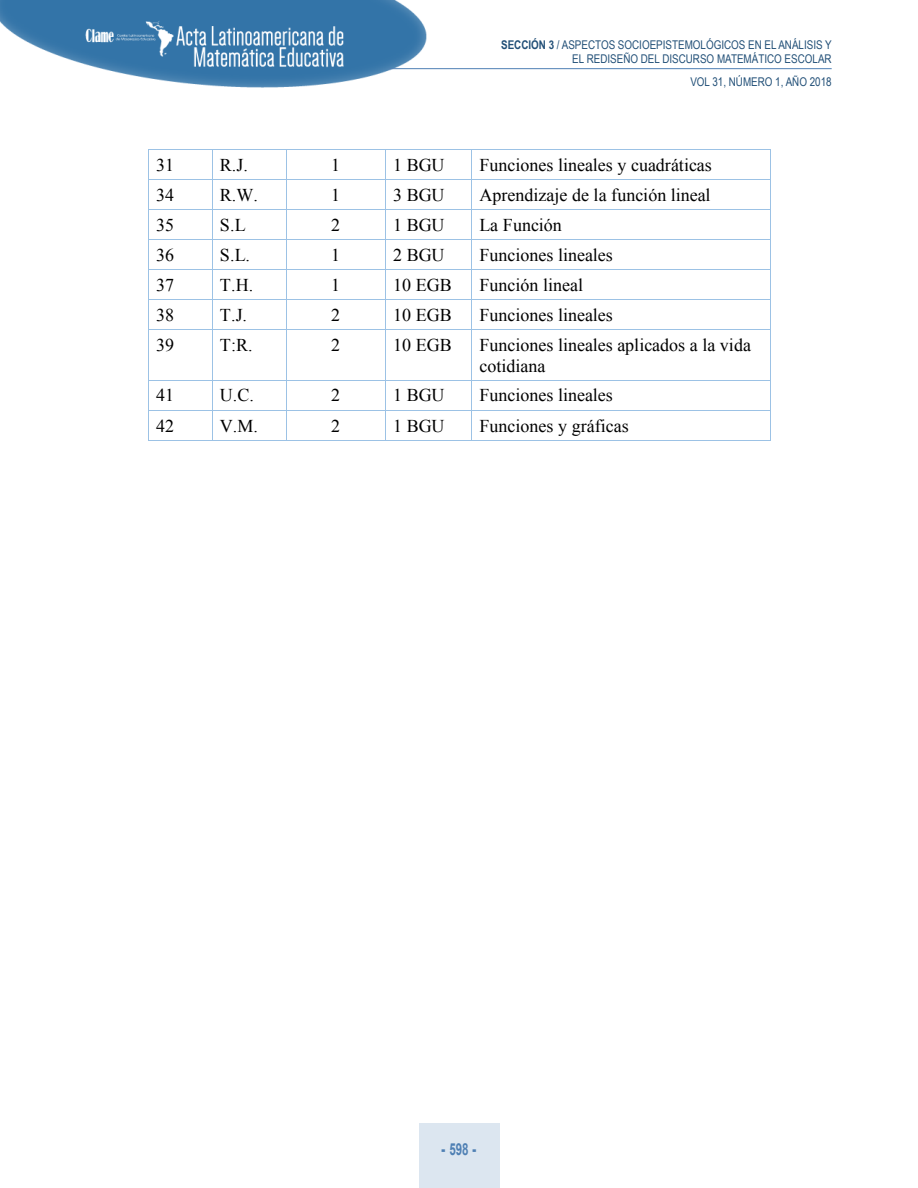
<style>
.page{position:relative;width:918px;height:1188px;background:#fff}
.page>*{position:absolute;margin:0;border:0;box-sizing:border-box;transform-origin:0 0}
.t1{font:18px/20.9px "Times New Roman";color:#000}
.t2{font:700 16.5px "Arial";color:#4f80b4;scale:.7 1}
.t3{font:12px/14.4px "Arial Narrow";color:#214f77;text-align:right}
.s1{font-weight:700}
.s2{font-weight:900}
</style>
<div class="page">
<img style="left:0;top:0;width:435px;height:88px">
<hr style="left:389px;top:68px;width:443px;height:1px;background:#4f80b4">
<div style="left:419px;top:1123px;width:80px;height:65px;background:#dce6f0"></div>
<hr style="left:149px;top:149px;width:63px;height:1px;background:#9cc2e5">
<hr style="left:212px;top:149px;width:75px;height:1px;background:#9cc2e5">
<hr style="left:287px;top:149px;width:98px;height:1px;background:#9cc2e5">
<hr style="left:386px;top:149px;width:85px;height:1px;background:#9cc2e5">
<hr style="left:472px;top:149px;width:298px;height:1px;background:#9cc2e5">
<hr style="left:149px;top:179px;width:63px;height:1px;background:#9cc2e5">
<hr style="left:212px;top:179px;width:75px;height:1px;background:#9cc2e5">
<hr style="left:287px;top:179px;width:98px;height:1px;background:#9cc2e5">
<hr style="left:386px;top:179px;width:85px;height:1px;background:#9cc2e5">
<hr style="left:472px;top:179px;width:298px;height:1px;background:#9cc2e5">
<hr style="left:149px;top:209px;width:63px;height:1px;background:#9cc2e5">
<hr style="left:212px;top:209px;width:75px;height:1px;background:#9cc2e5">
<hr style="left:287px;top:209px;width:98px;height:1px;background:#9cc2e5">
<hr style="left:386px;top:209px;width:85px;height:1px;background:#9cc2e5">
<hr style="left:472px;top:209px;width:298px;height:1px;background:#9cc2e5">
<hr style="left:149px;top:239px;width:63px;height:1px;background:#9cc2e5">
<hr style="left:212px;top:239px;width:75px;height:1px;background:#9cc2e5">
<hr style="left:287px;top:239px;width:98px;height:1px;background:#9cc2e5">
<hr style="left:386px;top:239px;width:85px;height:1px;background:#9cc2e5">
<hr style="left:472px;top:239px;width:298px;height:1px;background:#9cc2e5">
<hr style="left:149px;top:269px;width:63px;height:1px;background:#9cc2e5">
<hr style="left:212px;top:269px;width:75px;height:1px;background:#9cc2e5">
<hr style="left:287px;top:269px;width:98px;height:1px;background:#9cc2e5">
<hr style="left:386px;top:269px;width:85px;height:1px;background:#9cc2e5">
<hr style="left:472px;top:269px;width:298px;height:1px;background:#9cc2e5">
<hr style="left:149px;top:299px;width:63px;height:1px;background:#9cc2e5">
<hr style="left:212px;top:299px;width:75px;height:1px;background:#9cc2e5">
<hr style="left:287px;top:299px;width:98px;height:1px;background:#9cc2e5">
<hr style="left:386px;top:299px;width:85px;height:1px;background:#9cc2e5">
<hr style="left:472px;top:299px;width:298px;height:1px;background:#9cc2e5">
<svg style="left:148px;top:149px;width:1px;height:185px"></svg>
<hr style="left:149px;top:329px;width:63px;height:1px;background:#9cc2e5">
<svg style="left:212px;top:150px;width:1px;height:184px"></svg>
<hr style="left:212px;top:329px;width:75px;height:1px;background:#9cc2e5">
<hr style="left:287px;top:329px;width:98px;height:1px;background:#9cc2e5">
<svg style="left:385px;top:149px;width:1px;height:185px"></svg>
<hr style="left:386px;top:329px;width:85px;height:1px;background:#9cc2e5">
<svg style="left:471px;top:149px;width:1px;height:185px"></svg>
<hr style="left:472px;top:329px;width:298px;height:1px;background:#9cc2e5">
<svg style="left:770px;top:149px;width:1px;height:185px"></svg>
<hr style="left:148px;top:334px;width:1px;height:46px;background:#9cc2e5">
<hr style="left:212px;top:334px;width:1px;height:46px;background:#9cc2e5">
<hr style="left:287px;top:334px;width:1px;height:46px;background:#9cc2e5">
<hr style="left:385px;top:334px;width:1px;height:46px;background:#9cc2e5">
<hr style="left:471px;top:334px;width:1px;height:46px;background:#9cc2e5">
<hr style="left:770px;top:334px;width:1px;height:46px;background:#9cc2e5">
<hr style="left:149px;top:380px;width:63px;height:1px;background:#9cc2e5">
<hr style="left:212px;top:380px;width:75px;height:1px;background:#9cc2e5">
<hr style="left:287px;top:380px;width:98px;height:1px;background:#9cc2e5">
<hr style="left:386px;top:380px;width:85px;height:1px;background:#9cc2e5">
<hr style="left:472px;top:380px;width:298px;height:1px;background:#9cc2e5">
<hr style="left:149px;top:410px;width:63px;height:1px;background:#9cc2e5">
<hr style="left:212px;top:410px;width:75px;height:1px;background:#9cc2e5">
<hr style="left:287px;top:410px;width:98px;height:1px;background:#9cc2e5">
<hr style="left:386px;top:410px;width:85px;height:1px;background:#9cc2e5">
<hr style="left:472px;top:410px;width:298px;height:1px;background:#9cc2e5">
<svg style="left:148px;top:380px;width:1px;height:61px"></svg>
<hr style="left:149px;top:440px;width:63px;height:1px;background:#9cc2e5">
<svg style="left:212px;top:381px;width:1px;height:59px"></svg>
<hr style="left:212px;top:440px;width:75px;height:1px;background:#9cc2e5">
<hr style="left:287px;top:440px;width:98px;height:1px;background:#9cc2e5">
<svg style="left:385px;top:380px;width:1px;height:61px"></svg>
<hr style="left:386px;top:440px;width:85px;height:1px;background:#9cc2e5">
<svg style="left:471px;top:380px;width:1px;height:61px"></svg>
<hr style="left:472px;top:440px;width:298px;height:1px;background:#9cc2e5">
<svg style="left:770px;top:380px;width:1px;height:61px"></svg>
<p class="t3" style="left:501px;top:37px;width:332px"><span class="s1">SECCIÓN 3</span> / ASPECTOS SOCIOEPISTEMOLÓGICOS EN EL ANÁLISIS Y<br>EL REDISEÑO DEL DISCURSO MATEMÁTICO ESCOLAR</p>
<p class="t3" style="left:690px;top:75px;width:143px">VOL 31, NÚMERO 1, AÑO 2018</p>
<p class="t1" style="left:156px;top:154px;width:19px">31</p>
<p class="t1" style="left:220px;top:154px;width:29px">R.J.</p>
<p class="t1" style="left:331px;top:154px;width:10px">1</p>
<p class="t1" style="left:393px;top:154px;width:53px">1 BGU</p>
<p class="t1" style="left:480px;top:154px;width:234px">Funciones lineales y cuadráticas</p>
<p class="t1" style="left:156px;top:184px;width:19px">34</p>
<p class="t1" style="left:220px;top:184px;width:39px">R.W.</p>
<p class="t1" style="left:331px;top:184px;width:10px">1</p>
<p class="t1" style="left:393px;top:184px;width:53px">3 BGU</p>
<p class="t1" style="left:480px;top:184px;width:233px">Aprendizaje de la función lineal</p>
<p class="t1" style="left:156px;top:214px;width:19px">35</p>
<p class="t1" style="left:220px;top:214px;width:27px">S.L</p>
<p class="t1" style="left:331px;top:214px;width:10px">2</p>
<p class="t1" style="left:393px;top:214px;width:53px">1 BGU</p>
<p class="t1" style="left:480px;top:214px;width:84px">La Función</p>
<p class="t1" style="left:156px;top:244px;width:19px">36</p>
<p class="t1" style="left:220px;top:244px;width:32px">S.L.</p>
<p class="t1" style="left:331px;top:244px;width:10px">1</p>
<p class="t1" style="left:393px;top:244px;width:53px">2 BGU</p>
<p class="t1" style="left:480px;top:244px;width:135px">Funciones lineales</p>
<p class="t1" style="left:156px;top:274px;width:19px">37</p>
<p class="t1" style="left:220px;top:274px;width:35px">T.H.</p>
<p class="t1" style="left:331px;top:274px;width:10px">1</p>
<p class="t1" style="left:393px;top:274px;width:60px">10 EGB</p>
<p class="t1" style="left:480px;top:274px;width:105px">Función lineal</p>
<p class="t1" style="left:156px;top:304px;width:19px">38</p>
<p class="t1" style="left:220px;top:304px;width:29px">T.J.</p>
<p class="t1" style="left:331px;top:304px;width:10px">2</p>
<p class="t1" style="left:393px;top:304px;width:60px">10 EGB</p>
<p class="t1" style="left:480px;top:304px;width:135px">Funciones lineales</p>
<p class="t1" style="left:156px;top:334px;width:19px">39</p>
<p class="t1" style="left:220px;top:334px;width:34px">T:R.</p>
<p class="t1" style="left:331px;top:334px;width:10px">2</p>
<p class="t1" style="left:393px;top:334px;width:60px">10 EGB</p>
<p class="t1" style="left:480px;top:334px;width:273px">Funciones lineales aplicados a la vida cotidiana</p>
<p class="t1" style="left:156px;top:385px;width:19px">41</p>
<p class="t1" style="left:220px;top:385px;width:36px">U.C.</p>
<p class="t1" style="left:331px;top:385px;width:10px">2</p>
<p class="t1" style="left:393px;top:385px;width:53px">1 BGU</p>
<p class="t1" style="left:480px;top:385px;width:135px">Funciones lineales</p>
<p class="t1" style="left:156px;top:415px;width:19px">42</p>
<p class="t1" style="left:220px;top:415px;width:39px">V.M.</p>
<p class="t1" style="left:331px;top:415px;width:10px">2</p>
<p class="t1" style="left:393px;top:415px;width:53px">1 BGU</p>
<p class="t1" style="left:480px;top:415px;width:151px">Funciones y gráficas</p>
<p class="t2" style="left:442px;top:1140px;width:51px"><span class="s2">-</span> 598 <span class="s2">-</span></p>
</div>
